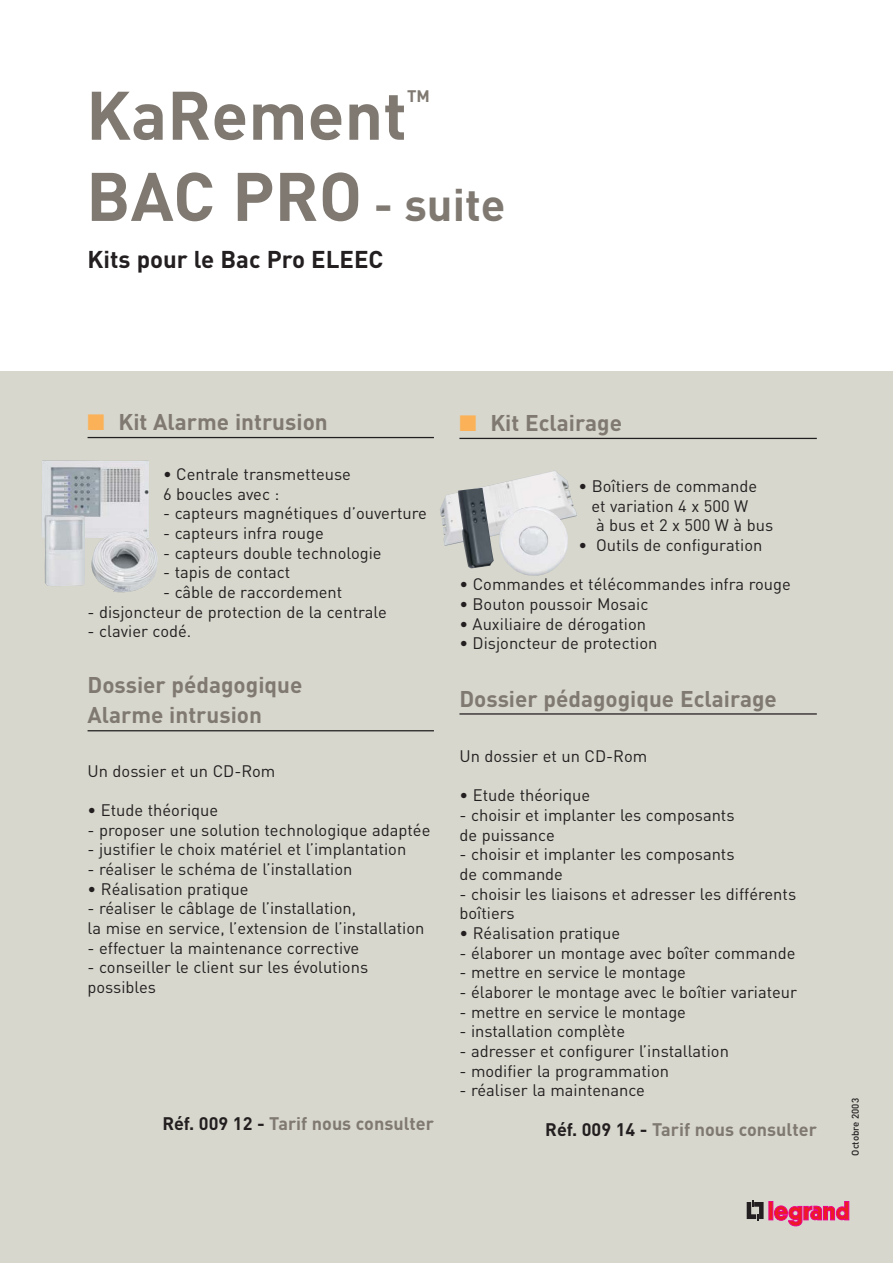
<style>
.page{position:relative;width:893px;height:1263px;background:#fff}
.page>*{position:absolute;margin:0;border:0;box-sizing:border-box;transform-origin:0 0}
.t1{font:700 67.5px "DIN";color:#7f7972}
.t2{font:700 24px "DIN";color:#231f20}
.t3{font:700 22.5px/30.8px "DIN";color:#7f7972}
.t4{font:700 18px "DIN";color:#7f7972}
.t5{font:16.5px/19.6px "DIN";color:#231f20}
.t6{font:700 16.5px "DIN";color:#7f7972}
.t7{font:500 9.75px "DIN";color:#231f20}
.s1{font-size:45px}
.s2{color:#fbb157}
.s3{color:#231f20}
</style>
<div class="page">
<div style="left:0;top:371px;width:892px;height:892px;background:#d7d7cd"></div>
<hr style="left:88px;top:437px;width:346px;height:1px;background:#231f20">
<hr style="left:88px;top:730px;width:346px;height:1px;background:#231f20">
<hr style="left:459px;top:438px;width:357px;height:1px;background:#231f20">
<hr style="left:459px;top:713px;width:357px;height:2px;background:#231f20">
<svg style="left:746px;top:1201px;width:17px;height:20px"></svg>
<svg style="left:768px;top:1201px;width:5px;height:19px"></svg>
<svg style="left:774px;top:1201px;width:75px;height:26px"></svg>
<img style="left:42px;top:460px;width:107px;height:78px">
<img style="left:91px;top:532px;width:67px;height:61px">
<img style="left:43px;top:513px;width:42px;height:73px">
<img style="left:440px;top:471px;width:137px;height:75px">
<img style="left:457px;top:481px;width:49px;height:88px">
<img style="left:497px;top:505px;width:72px;height:71px">
<h1 class="t1" style="left:86px;top:92px;width:322px">KaRement</h1>
<p class="t6" style="left:407px;top:91px;width:24px">TM</p>
<h1 class="t1" style="left:86px;top:173px;width:421px">BAC PRO <span class="s1">- suite</span></h1>
<h2 class="t2" style="left:87px;top:251px;width:297px">Kits pour le Bac Pro ELEEC</h2>
<h3 class="t3" style="left:88px;top:409px;width:242px"><span class="s2">■</span> Kit Alarme intrusion</h3>
<p class="t5" style="left:163px;top:466px;width:189px">• Centrale transmetteuse<br>6 boucles avec :</p>
<p class="t5" style="left:163px;top:506px;width:265px">- capteurs magnétiques d’ouverture</p>
<p class="t5" style="left:163px;top:525px;width:162px">- capteurs infra rouge</p>
<p class="t5" style="left:163px;top:545px;width:220px">- capteurs double technologie</p>
<p class="t5" style="left:163px;top:565px;width:129px">- tapis de contact</p>
<p class="t5" style="left:163px;top:584px;width:181px">- câble de raccordement</p>
<p class="t5" style="left:88px;top:604px;width:301px">- disjoncteur de protection de la centrale</p>
<p class="t5" style="left:88px;top:623px;width:105px">- clavier codé.</p>
<h3 class="t3" style="left:88px;top:672px;width:216px">Dossier pédagogique<br>Alarme intrusion</h3>
<p class="t5" style="left:88px;top:763px;width:189px">Un dossier et un CD-Rom</p>
<p class="t5" style="left:88px;top:802px;width:132px">• Etude théorique</p>
<p class="t5" style="left:88px;top:822px;width:344px">- proposer une solution technologique adaptée</p>
<p class="t5" style="left:88px;top:842px;width:320px">- justifier le choix matériel et l’implantation</p>
<p class="t5" style="left:88px;top:861px;width:266px">- réaliser le schéma de l’installation</p>
<p class="t5" style="left:88px;top:881px;width:162px">• Réalisation pratique</p>
<p class="t5" style="left:88px;top:901px;width:338px">- réaliser le câblage de l’installation,<br>la mise en service, l’extension de l’installation</p>
<p class="t5" style="left:88px;top:940px;width:273px">- effectuer la maintenance corrective</p>
<p class="t5" style="left:88px;top:959px;width:282px">- conseiller le client sur les évolutions possibles</p>
<p class="t4" style="left:162px;top:1118px;width:273px"><span class="s3">Réf. 009 12 -</span> Tarif nous consulter</p>
<h3 class="t3" style="left:459px;top:410px;width:164px"><span class="s2">■</span> Kit Eclairage</h3>
<p class="t5" style="left:591px;top:478px;width:183px;text-indent:-13px">• Boîtiers de commande et variation 4 x 500 W<br>à bus et 2 x 500 W à bus</p>
<p class="t5" style="left:578px;top:537px;width:185px">• Outils de configuration</p>
<p class="t5" style="left:459px;top:577px;width:333px">• Commandes et télécommandes infra rouge</p>
<p class="t5" style="left:459px;top:596px;width:190px">• Bouton poussoir Mosaic</p>
<p class="t5" style="left:459px;top:616px;width:188px">• Auxiliaire de dérogation</p>
<p class="t5" style="left:459px;top:636px;width:199px">• Disjoncteur de protection</p>
<h3 class="t3" style="left:459px;top:686px;width:319px">Dossier pédagogique Eclairage</h3>
<p class="t5" style="left:459px;top:748px;width:189px">Un dossier et un CD-Rom</p>
<p class="t5" style="left:459px;top:788px;width:132px">• Etude théorique</p>
<p class="t5" style="left:459px;top:807px;width:277px">- choisir et implanter les composants de puissance</p>
<p class="t5" style="left:459px;top:847px;width:277px">- choisir et implanter les composants de commande</p>
<p class="t5" style="left:459px;top:886px;width:338px">- choisir les liaisons et adresser les différents boîtiers</p>
<p class="t5" style="left:459px;top:925px;width:162px">• Réalisation pratique</p>
<p class="t5" style="left:459px;top:945px;width:338px">- élaborer un montage avec boîter commande</p>
<p class="t5" style="left:459px;top:965px;width:228px">- mettre en service le montage</p>
<p class="t5" style="left:459px;top:984px;width:339px">- élaborer le montage avec le boîtier variateur</p>
<p class="t5" style="left:459px;top:1004px;width:228px">- mettre en service le montage</p>
<p class="t5" style="left:459px;top:1024px;width:167px">- installation complète</p>
<p class="t5" style="left:459px;top:1043px;width:271px">- adresser et configurer l’installation</p>
<p class="t5" style="left:459px;top:1063px;width:211px">- modifier la programmation</p>
<p class="t5" style="left:459px;top:1082px;width:187px">- réaliser la maintenance</p>
<p class="t4" style="left:545px;top:1123px;width:273px"><span class="s3">Réf. 009 14 -</span> Tarif nous consulter</p>
<p class="t7" style="left:852px;top:1156px;width:59px;rotate:-90deg">Octobre 2003</p>
</div>
